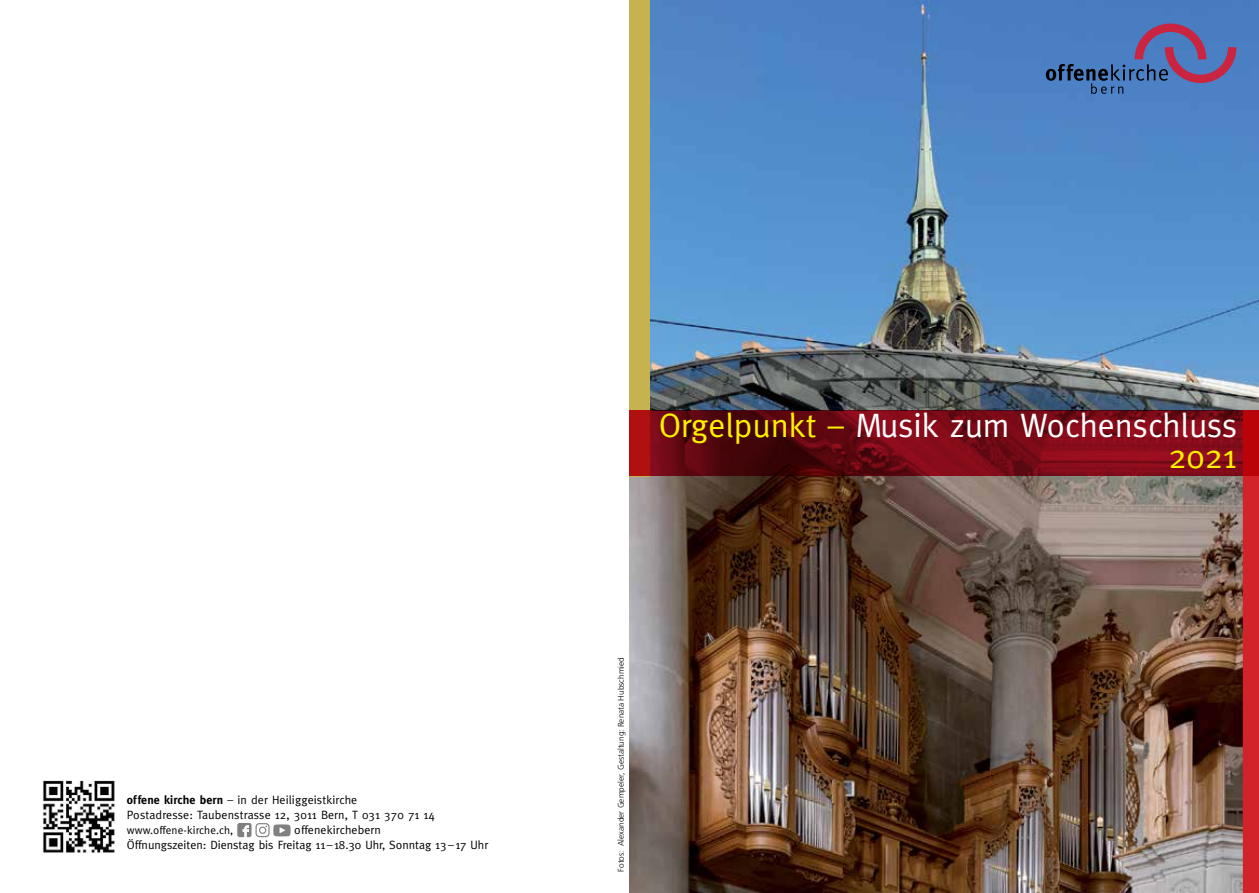
<style>
.page{position:relative;width:1259px;height:893px;background:#fff}
.page>*{position:absolute;margin:0;border:0;box-sizing:border-box;transform-origin:0 0}
.t1{font:33.9px/30.8px "Meta";color:#fff;text-align:right}
.t2{font:12px/15px "Meta";letter-spacing:.01em;color:#000}
.t3{font:11.25px "Meta";letter-spacing:.01em;color:#000}
.t4{font:300 8.25px "Frutiger";color:#000}
.s1{font-weight:700}
.s2{color:#fff200}
</style>
<div class="page">
<img style="left:650px;top:0;width:609px;height:410px">
<img style="left:629px;top:476px;width:613px;height:417px">
<img style="left:43px;top:780px;width:72px;height:73px">
<svg style="left:237px;top:823px;width:53px;height:14px"></svg>
<div style="left:1242px;top:476px;width:17px;height:417px;background:#d2232a"></div>
<div style="left:629px;top:0;width:21px;height:476px;background:#c7b250"></div>
<svg style="left:629px;top:410px;width:630px;height:66px;background:#730914"></svg>
<svg style="left:1046px;top:24px;width:190px;height:70px;background:#556ca7"></svg>
<p class="t2" style="left:127px;top:792px;width:309px"><span class="s1">offene kirche bern</span> – in der Heiliggeistkirche<br>Postadresse: Taubenstrasse 12, 3011 Bern, T 031 370 71 14</p>
<p class="t3" style="left:127px;top:824px;width:108px">www.offene-kirche.ch,</p>
<p class="t2" style="left:127px;top:822px;width:363px;text-indent:167px">offenekirchebern<br>Öffnungszeiten: Dienstag bis Freitag 11 – 18.30 Uhr, Sonntag 13– 17 Uhr</p>
<h1 class="t1" style="left:659px;top:410px;width:580px"><span class="s2">Orgelpunkt –</span> Musik zum Wochenschluss<br><span class="s2">2021</span></h1>
<p class="t4" style="left:616px;top:872px;width:216px;rotate:-90deg">Fotos: Alexander Gempeler, Gestaltung: Renata Hubschmied</p>
</div>
